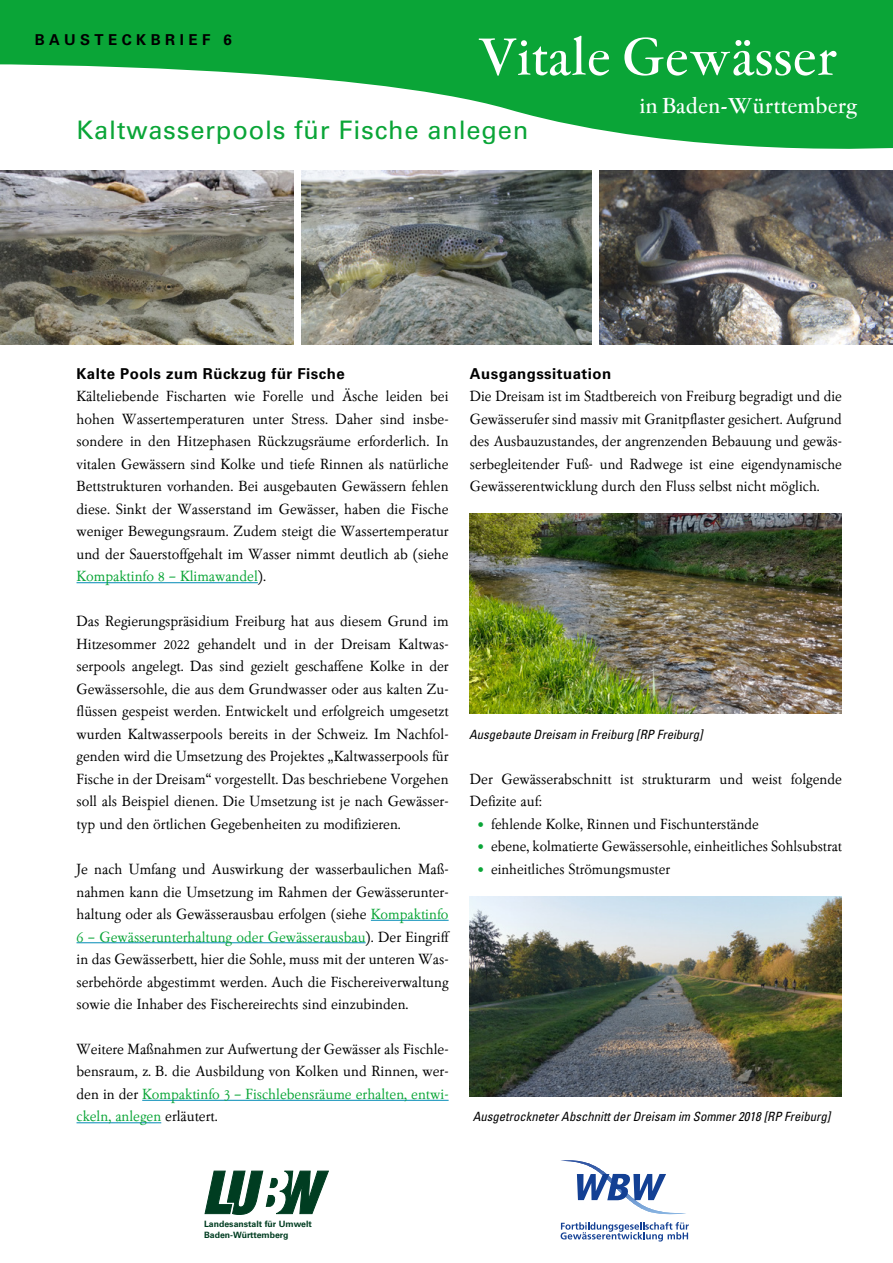
<style>
.page{position:relative;width:893px;height:1263px;background:#fff}
.page>*{position:absolute;margin:0;border:0;box-sizing:border-box;transform-origin:0 0}
.BS_Broschürentitel{font:500 54px "Garamontfor LUBWH";letter-spacing:.03em;color:#fff}
.BS_Titel{font:25.5px "Universfor LUBW 55 Roman";letter-spacing:.03em;color:#0aa537}
.BS_Broschürentitel_2{font:500 22.5px "Garamontfor LUBWH";letter-spacing:.03em;color:#fff}
.BS_Fließtext{font:15.3px/22.5px "Garamontfor LUBWB";color:#000;text-align:justify}
.BS_Fließtext-2{font:15.3px "Garamontfor LUBWB";color:#000;scale:.96 1}
.BS_Fließtext_ohne_Ab{font:15.3px/22.5px "Garamontfor LUBWB";color:#000}
.BS_H2ohneNum{font:700 15px "Universfor LUBW 65";letter-spacing:.03em;color:#000}
.BS_Nummer_KI{font:700 15px "Universfor LUBW 65";letter-spacing:.3em;color:#000}
.t1{font:12.75px "Universfor LUBW 57 Cn Obl";color:#000}
.t2{font:700 8.7px/10.5px "Universfor LUBW 65";color:#003d21}
.s1{color:#0aa537}
</style>
<div class="page">
<hr style="left:77px;top:582px;width:181px;height:1px;background:#008ab6">
<hr style="left:371px;top:920px;width:78px;height:1px;background:#008ab6">
<hr style="left:77px;top:942px;width:289px;height:1px;background:#008ab6">
<hr style="left:142px;top:1100px;width:307px;height:1px;background:#008ab6">
<hr style="left:77px;top:1122px;width:84px;height:1px;background:#008ab6">
<svg style="left:0;top:0;width:893px;height:149px;fill:#0aa537"></svg>
<img style="left:0;top:170px;width:293px;height:175px">
<img style="left:302px;top:170px;width:289px;height:175px">
<img style="left:600px;top:170px;width:293px;height:174px">
<img style="left:470px;top:514px;width:372px;height:200px">
<img style="left:470px;top:896px;width:372px;height:200px">
<svg style="left:204px;top:1171px;width:125px;height:44px"></svg>
<hr style="left:560px;top:1160px;width:126px;height:1px;background:#2d52a0">
<hr style="left:560px;top:1161px;width:126px;height:1px;background:#2f54a2">
<hr style="left:560px;top:1162px;width:126px;height:1px;background:#3055a2">
<hr style="left:560px;top:1163px;width:126px;height:1px;background:#3156a3">
<hr style="left:560px;top:1164px;width:126px;height:1px;background:#3358a5">
<hr style="left:560px;top:1165px;width:126px;height:1px;background:#345aa6">
<hr style="left:560px;top:1166px;width:126px;height:1px;background:#365ba7">
<hr style="left:560px;top:1167px;width:126px;height:1px;background:#375da9">
<hr style="left:560px;top:1168px;width:126px;height:1px;background:#395faa">
<hr style="left:560px;top:1169px;width:126px;height:1px;background:#3b61ab">
<hr style="left:560px;top:1170px;width:126px;height:1px;background:#3c62ac">
<hr style="left:560px;top:1171px;width:126px;height:1px;background:#3d64ad">
<hr style="left:560px;top:1172px;width:126px;height:1px;background:#3f66af">
<hr style="left:560px;top:1173px;width:126px;height:1px;background:#4067b0">
<hr style="left:560px;top:1174px;width:126px;height:1px;background:#4269b1">
<hr style="left:560px;top:1175px;width:126px;height:1px;background:#446bb3">
<hr style="left:560px;top:1176px;width:126px;height:1px;background:#456db4">
<hr style="left:560px;top:1177px;width:126px;height:1px;background:#476fb5">
<hr style="left:560px;top:1178px;width:126px;height:1px;background:#4970b6">
<hr style="left:560px;top:1179px;width:126px;height:1px;background:#4a72b7">
<hr style="left:560px;top:1180px;width:126px;height:1px;background:#4c74b9">
<hr style="left:560px;top:1181px;width:126px;height:1px;background:#4e76ba">
<hr style="left:560px;top:1182px;width:126px;height:1px;background:#4f77bb">
<hr style="left:560px;top:1183px;width:126px;height:1px;background:#517abc">
<hr style="left:560px;top:1184px;width:126px;height:1px;background:#537bbd">
<hr style="left:560px;top:1185px;width:126px;height:1px;background:#557dbf">
<hr style="left:560px;top:1186px;width:126px;height:1px;background:#567fc0">
<hr style="left:560px;top:1187px;width:126px;height:1px;background:#5881c1">
<hr style="left:560px;top:1188px;width:126px;height:1px;background:#5a83c2">
<hr style="left:560px;top:1189px;width:126px;height:1px;background:#5c85c3">
<hr style="left:560px;top:1190px;width:126px;height:1px;background:#5d86c4">
<hr style="left:560px;top:1191px;width:126px;height:1px;background:#5f88c6">
<hr style="left:560px;top:1192px;width:126px;height:1px;background:#618ac7">
<hr style="left:560px;top:1193px;width:126px;height:1px;background:#638dc9">
<hr style="left:560px;top:1194px;width:126px;height:1px;background:#648eca">
<hr style="left:560px;top:1195px;width:126px;height:1px;background:#6690cb">
<hr style="left:560px;top:1196px;width:126px;height:1px;background:#6992cc">
<hr style="left:560px;top:1197px;width:126px;height:1px;background:#6a94cd">
<hr style="left:560px;top:1198px;width:126px;height:1px;background:#6c96cf">
<hr style="left:560px;top:1199px;width:126px;height:1px;background:#6e98d0">
<hr style="left:560px;top:1200px;width:126px;height:1px;background:#709ad1">
<hr style="left:560px;top:1201px;width:126px;height:1px;background:#729cd3">
<hr style="left:560px;top:1202px;width:126px;height:1px;background:#749ed4">
<hr style="left:560px;top:1203px;width:126px;height:1px;background:#75a0d5">
<hr style="left:560px;top:1204px;width:126px;height:1px;background:#78a2d6">
<hr style="left:560px;top:1205px;width:126px;height:1px;background:#79a4d7">
<hr style="left:560px;top:1206px;width:126px;height:1px;background:#7ba5d8">
<hr style="left:560px;top:1207px;width:126px;height:1px;background:#7da8da">
<hr style="left:560px;top:1208px;width:126px;height:1px;background:#7faadb">
<hr style="left:560px;top:1209px;width:126px;height:1px;background:#81acdc">
<hr style="left:560px;top:1210px;width:126px;height:1px;background:#83aedd">
<hr style="left:560px;top:1211px;width:126px;height:1px;background:#84afde">
<hr style="left:560px;top:1212px;width:126px;height:1px;background:#86b2e0">
<hr style="left:560px;top:1213px;width:126px;height:1px;background:#88b4e1">
<hr style="left:560px;top:1214px;width:126px;height:1px;background:#89b4e1">
<svg style="left:577px;top:1174px;width:89px;height:26px;background:#708bbe"></svg>
<svg style="left:561px;top:1222px;width:128px;height:19px"></svg>
<p class="BS_Nummer_KI" style="left:35px;top:31px;width:199px">BAUSTECKBRIEF 6</p>
<h1 class="BS_Broschürentitel" style="left:479px;top:29px;width:359px">Vitale Gewässer</h1>
<h1 class="BS_Broschürentitel_2" style="left:640px;top:93px;width:219px">in Baden-Württemberg</h1>
<h2 class="BS_Titel" style="left:77px;top:115px;width:453px">Kaltwasserpools für Fische anlegen</h2>
<h2 class="BS_H2ohneNum" style="left:77px;top:365px;width:270px">Kalte Pools zum Rückzug für Fische</h2>
<p class="BS_Fließtext" style="left:77px;top:386px;width:374px">Kälteliebende Fischarten wie Forelle und Äsche leiden bei hohen Wassertemperaturen unter Stress. Daher sind insbe&shy;sondere in den Hitzephasen Rückzugsräume erforderlich. In vitalen Gewässern sind Kolke und tiefe Rinnen als natürliche Bettstrukturen vorhanden. Bei ausgebauten Gewässern fehlen diese. Sinkt der Wasserstand im Gewässer, haben die Fische weniger Bewegungsraum. Zudem steigt die Wassertemperatur und der Sauerstoffgehalt im Wasser nimmt deutlich ab (siehe <span class="s1">Kompaktinfo 8 – Klimawandel</span>).</p>
<p class="BS_Fließtext" style="left:77px;top:611px;width:374px">Das Regierungspräsidium Freiburg hat aus diesem Grund im Hitzesommer 2022 gehandelt und in der Dreisam Kaltwas&shy;serpools angelegt. Das sind gezielt geschaffene Kolke in der Gewässersohle, die aus dem Grundwasser oder aus kalten Zu&shy;flüssen gespeist werden. Entwickelt und erfolgreich umgesetzt wurden Kaltwasserpools bereits in der Schweiz. Im Nachfol&shy;genden wird die Umsetzung des Projektes „Kaltwasserpools für Fische in der Dreisam“ vorgestellt. Das beschriebene Vorgehen soll als Beispiel dienen. Die Umsetzung ist je nach Gewässer&shy;typ und den örtlichen Gegebenheiten zu modifizieren.</p>
<p class="BS_Fließtext" style="left:77px;top:858px;width:374px">Je nach Umfang und Auswirkung der wasserbaulichen Maß&shy;nahmen kann die Umsetzung im Rahmen der Gewässerunter&shy;haltung oder als Gewässerausbau erfolgen (siehe <span class="s1">Kompaktinfo 6 – Gewässerunterhaltung oder Gewässerausbau</span>). Der Eingriff in das Gewässerbett, hier die Sohle, muss mit der unteren Was&shy;serbehörde abgestimmt werden. Auch die Fischereiverwaltung sowie die Inhaber des Fischereirechts sind einzubinden.</p>
<p class="BS_Fließtext" style="left:77px;top:1038px;width:374px">Weitere Maßnahmen zur Aufwertung der Gewässer als Fischle&shy;bensraum, z. B. die Ausbildung von Kolken und Rinnen, wer&shy;den in der <span class="s1">Kompaktinfo 3 – Fischlebensräume erhalten, entwi&shy;ckeln, anlegen</span> erläutert.</p>
<h2 class="BS_H2ohneNum" style="left:470px;top:365px;width:143px">Ausgangssituation</h2>
<p class="BS_Fließtext" style="left:470px;top:386px;width:374px">Die Dreisam ist im Stadtbereich von Freiburg begradigt und die Gewässerufer sind massiv mit Granitpflaster gesichert. Aufgrund des Ausbauzustandes, der angrenzenden Bebauung und gewäs&shy;serbegleitender Fuß- und Radwege ist eine eigendynamische Gewässerentwicklung durch den Fluss selbst nicht möglich.</p>
<p class="t1" style="left:469px;top:726px;width:235px">Ausgebaute Dreisam in Freiburg [RP Freiburg]</p>
<p class="BS_Fließtext_ohne_Ab" style="left:470px;top:768px;width:374px">Der Gewässerabschnitt ist strukturarm und weist folgende<br>Defizite auf:</p>
<p class="BS_Fließtext-2" style="left:478px;top:815px;width:293px"><span class="s1">•</span> fehlende Kolke, Rinnen und Fischunterstände</p>
<p class="BS_Fließtext-2" style="left:478px;top:838px;width:380px"><span class="s1">•</span> ebene, kolmatierte Gewässersohle, einheitliches Sohlsubstrat</p>
<p class="BS_Fließtext-2" style="left:478px;top:860px;width:201px"><span class="s1">•</span> einheitliches Strömungsmuster</p>
<p class="t1" style="left:473px;top:1109px;width:359px">Ausgetrockneter Abschnitt der Dreisam im Sommer 2018 [RP Freiburg]</p>
<p class="t2" style="left:204px;top:1219px;width:109px">Landesanstalt für Umwelt<br>Baden-Württemberg</p>
</div>
